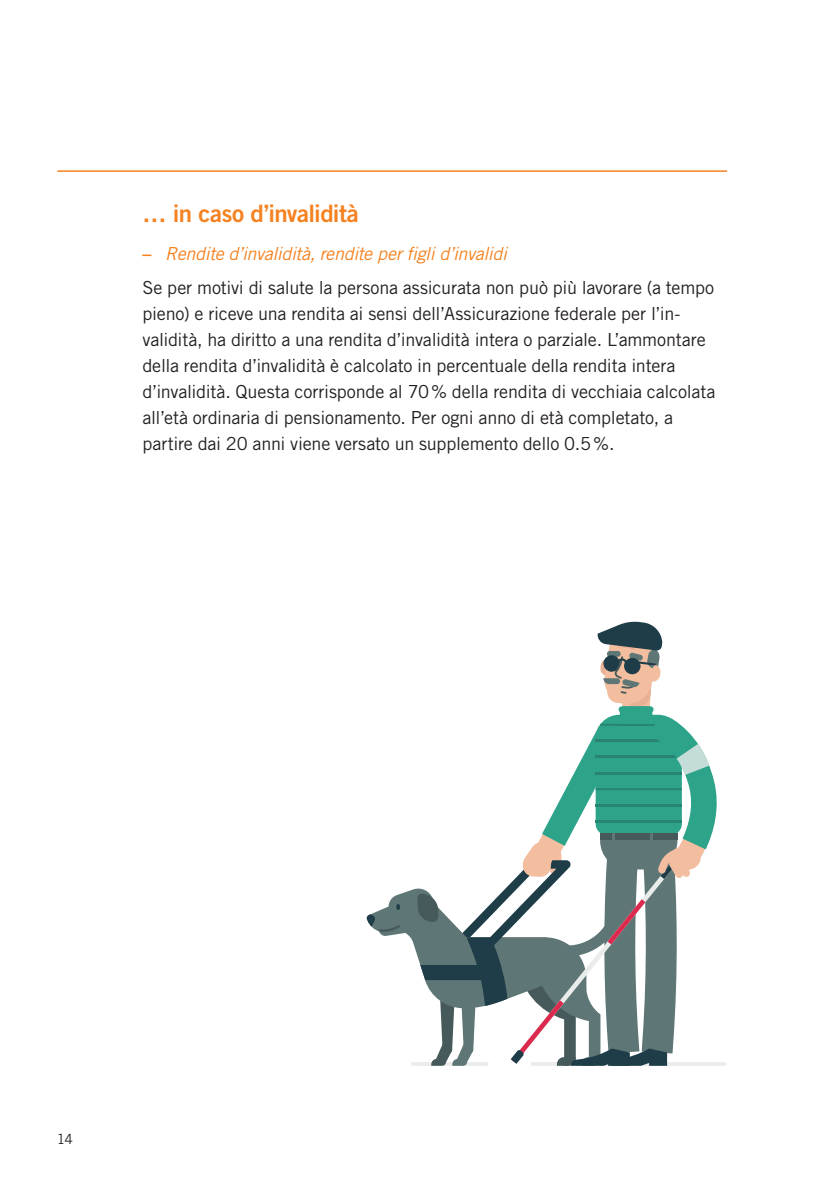
<style>
.page{position:relative;width:840px;height:1191px;background:#fff}
.page>*{position:absolute;margin:0;border:0;box-sizing:border-box;transform-origin:0 0}
.t1{font:24px "Trade Gothic LT Std Bd 2";letter-spacing:-.025em;color:#f58220}
.t2{font:18px/26px "Trade Gothic LT Std";letter-spacing:-.01em;color:#231f20}
.t3{font:14px "Trade Gothic LT Std";color:#231f20}
.s1{font-family:"Trade Gothic LT Std Bd 2";color:#f58220}
.s2{font-style:italic;color:#f58220}
</style>
<div class="page">
<hr style="left:530px;top:1062px;width:195px;height:3px;background:#e9ecea;border-radius:2px">
<svg style="left:366px;top:622px;width:351px;height:443px"></svg>
<hr style="left:57px;top:170px;width:669px;height:2px;background:#f58220">
<h1 class="t1" style="left:142px;top:199px;width:218px">… in caso d’invalidità</h1>
<p class="t2" style="left:142px;top:236px;width:573px;line-height:34.6px"><span class="s1">–</span> <span class="s2">Rendite d’invalidità, rendite per figli d’invalidi<br></span>Se per motivi di salute la persona assicurata non può più lavorare (a tempo</p>
<p class="t2" style="left:142px;top:300px;width:574px">pieno) e riceve una rendita ai sensi dell’Assicurazione federale per l’in&shy;validità, ha diritto a una rendita d’invalidità intera o parziale. L’ammontare della rendita d’invalidità è calcolato in percentuale della rendita intera d’invalidità. Questa corrisponde al 70% della rendita di vecchiaia calcolata all’età ordinaria di pensionamento. Per ogni anno di età completato, a partire dai 20 anni viene versato un supplemento dello 0. 5%.</p>
<p class="t3" style="left:57px;top:1131px;width:18px">14</p>
</div>
